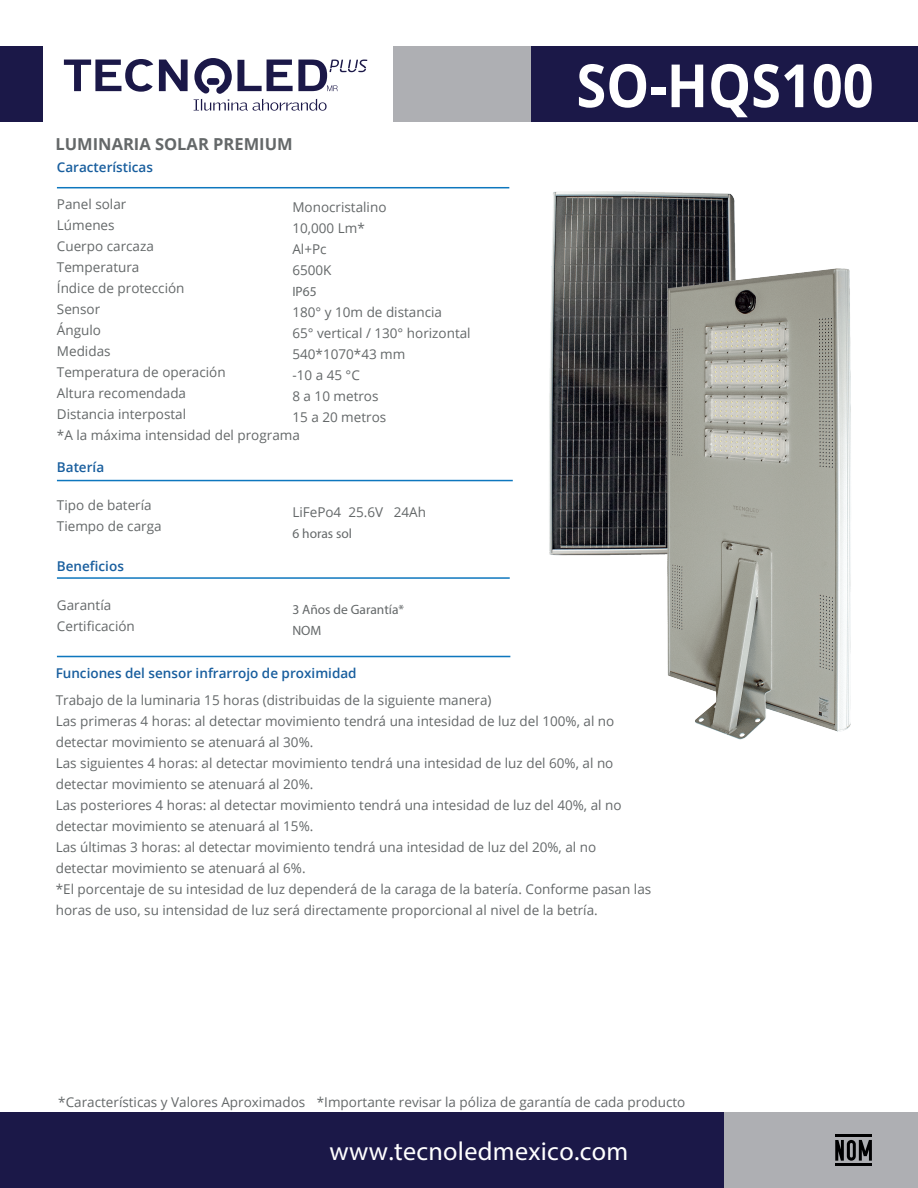
<style>
.page{position:relative;width:918px;height:1188px;background:#fff}
.page>*{position:absolute;margin:0;border:0;box-sizing:border-box;transform-origin:0 0}
.t1{font:700 59.7px "Open Sans";color:#fff;scale:.91 1}
.t2{font:26.1px "Myriad Pro";letter-spacing:.01em;color:#fff}
.t3{font:700 16.5px "Open Sans";color:#646869}
.t4{font:13.5px/21px "Open Sans";color:#646869}
.t5{font:600 13.5px "Open Sans";color:#185e9e}
.t6{font:13.5px/21px "Myriad Pro";color:#646869}
</style>
<div class="page">
<hr style="left:57px;top:187px;width:452px;height:1px;background:#0e77be">
<hr style="left:57px;top:480px;width:456px;height:1px;background:#0e77be">
<hr style="left:57px;top:577px;width:453px;height:2px;background:#0e77be">
<svg style="left:159px;top:60px;width:29px;height:31px"></svg>
<svg style="left:64px;top:59px;width:89px;height:33px"></svg>
<svg style="left:194px;top:58px;width:173px;height:53px"></svg>
<div style="left:0;top:47px;width:43px;height:75px;background:#1b1848"></div>
<div style="left:393px;top:47px;width:139px;height:75px;background:#aeafb3"></div>
<div style="left:532px;top:47px;width:386px;height:75px;background:#1b1848"></div>
<div style="left:0;top:1113px;width:724px;height:75px;background:#1b1848"></div>
<div style="left:724px;top:1113px;width:194px;height:75px;background:#aeafb3"></div>
<hr style="left:835px;top:1164px;width:37px;height:2px;background:#000001">
<svg style="left:835px;top:1140px;width:37px;height:21px"></svg>
<hr style="left:835px;top:1135px;width:37px;height:2px;background:#000001">
<hr style="left:57px;top:656px;width:453px;height:1px;background:#0e77be">
<img style="left:549px;top:191px;width:186px;height:365px">
<img style="left:648px;top:243px;width:203px;height:497px">
<p class="t3" style="left:55px;top:133px;width:239px">LUMINARIA SOLAR PREMIUM</p>
<p class="t5" style="left:57px;top:158px;width:98px">Características</p>
<p class="t4" style="left:57px;top:193px;width:245px">Panel solar<br>Lúmenes<br>Cuerpo carcaza<br>Temperatura<br>Índice de protección<br>Sensor<br>Ángulo<br>Medidas<br>Temperatura de operación<br>Altura recomendada<br>Distancia interpostal<br>*A la máxima intensidad del programa</p>
<p class="t5" style="left:57px;top:458px;width:49px">Batería</p>
<p class="t4" style="left:57px;top:494px;width:106px">Tipo de batería<br>Tiempo de carga</p>
<p class="t5" style="left:57px;top:557px;width:68px">Beneficios</p>
<p class="t4" style="left:57px;top:594px;width:79px">Garantía<br>Certificación</p>
<p class="t4" style="left:292px;top:196px;width:96px">Monocristalino<br>10,000 Lm*<br>Al+Pc<br>6500K</p>
<p class="t6" style="left:292px;top:280px;width:26px">IP65</p>
<p class="t4" style="left:292px;top:301px;width:180px">180° y 10m de distancia<br>65° vertical / 130° horizontal<br>540*1070*43 mm<br>-10 a 45 °C<br>8 a 10 metros<br>15 a 20 metros</p>
<p class="t4" style="left:292px;top:501px;width:135px">LiFePo4 25.6V 24Ah</p>
<p class="t6" style="left:292px;top:523px;width:61px">6 horas sol</p>
<p class="t6" style="left:292px;top:599px;width:113px">3 Años de Garantía*<br>NOM</p>
<p class="t5" style="left:56px;top:664px;width:302px">Funciones del sensor infrarrojo de proximidad</p>
<h1 class="t1" style="left:576px;top:43px;width:328px">SO-HQS100</h1>
<p class="t4" style="left:56px;top:689px;width:597px">Trabajo de la luminaria 15 horas (distribuidas de la siguiente manera)<br>Las primeras 4 horas: al detectar movimiento tendrá una intesidad de luz del 100%, al no detectar movimiento se atenuará al 30%.<br>Las siguientes 4 horas: al detectar movimiento tendrá una intesidad de luz del 60%, al no detectar movimiento se atenuará al 20%.<br>Las posteriores 4 horas: al detectar movimiento tendrá una intesidad de luz del 40%, al no detectar movimiento se atenuará al 15%.<br>Las últimas 3 horas: al detectar movimiento tendrá una intesidad de luz del 20%, al no detectar movimiento se atenuará al 6%.<br>*El porcentaje de su intesidad de luz dependerá de la caraga de la batería. Conforme pasan las horas de uso, su intensidad de luz será directamente proporcional al nivel de la betría.</p>
<p class="t4" style="left:58px;top:1091px;width:629px">*Características y Valores Aproximados *Importante revisar la póliza de garantía de cada producto</p>
<h2 class="t2" style="left:330px;top:1135px;width:300px">www.tecnoledmexico.com</h2>
</div>
